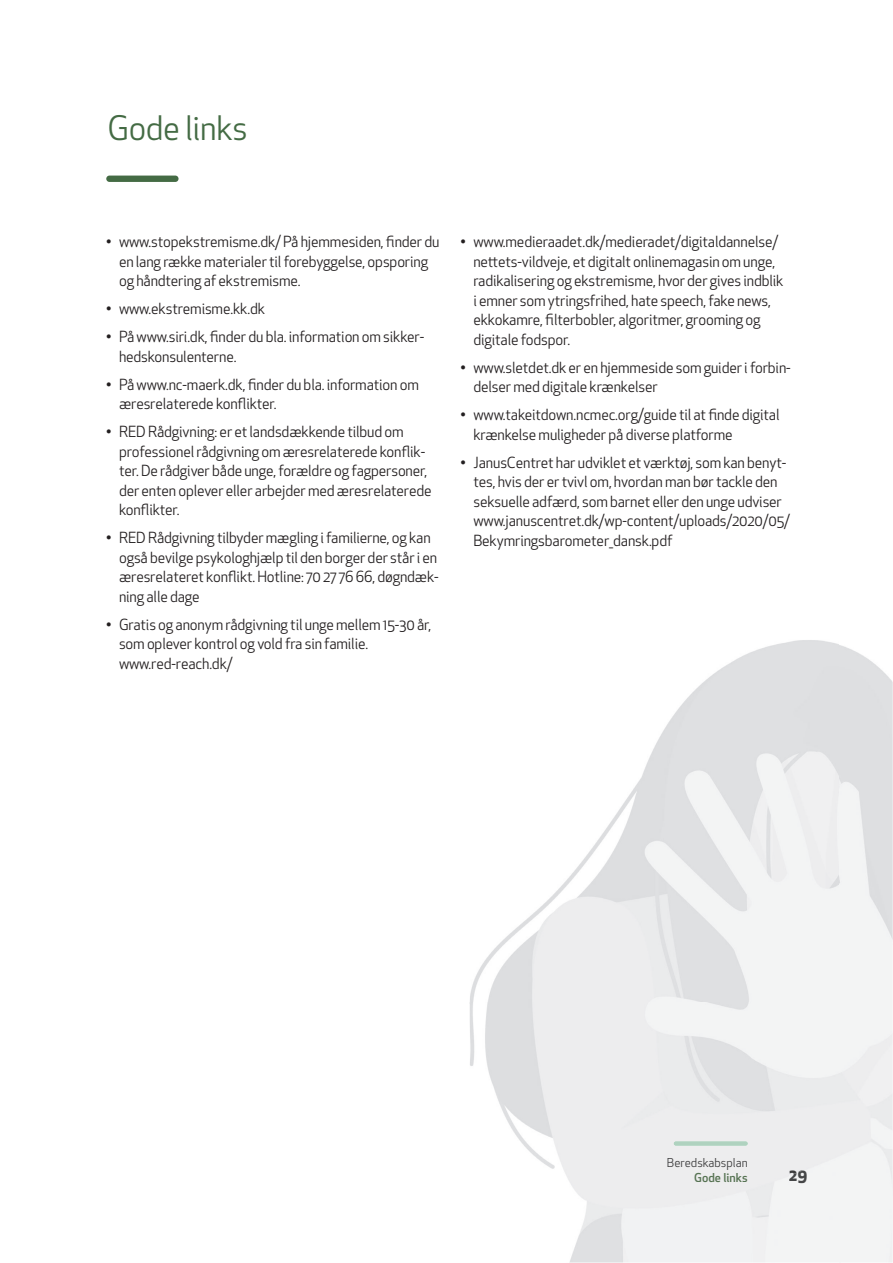
<style>
.page{position:relative;width:893px;height:1263px;background:#fff}
.page>*{position:absolute;margin:0;border:0;box-sizing:border-box;transform-origin:0 0}
.t1{font:33px "Apex New";letter-spacing:-.01em;color:#446b44}
.t2{font:700 16.5px "Apex New";color:#3d3d3e}
.t3{font:15px/19.5px "Apex New";letter-spacing:-.01em;color:#231f20}
.t4{font:12px "Apex New";color:#3d3d3e}
.t5{font:500 12px "Apex New";color:#577353}
</style>
<div class="page">
<div style="left:106px;top:176px;width:73px;height:6px;background:#446b44;border-radius:3px"></div>
<img style="left:470px;top:640px;width:423px;height:623px">
<img style="left:789px;top:1170px;width:18px;height:13px">
<img style="left:668px;top:1158px;width:79px;height:12px">
<img style="left:695px;top:1173px;width:52px;height:9px">
<img style="left:674px;top:1141px;width:74px;height:5px;border-radius:2px">
<h1 class="t1" style="left:107px;top:114px;width:142px">Gode links</h1>
<p class="t3" style="left:119px;top:234px;width:322px;text-indent:-13px">• www.stopekstremisme.dk/ På hjemmesiden, finder du en lang række materialer til forebyggelse, opsporing og håndtering af ekstremisme.</p>
<p class="t3" style="left:106px;top:301px;width:160px">• www.ekstremisme.kk.dk</p>
<p class="t3" style="left:119px;top:329px;width:307px;text-indent:-13px">• På www.siri.dk, finder du bla. information om sikker&shy;hedskonsulenterne.</p>
<p class="t3" style="left:119px;top:376px;width:301px;text-indent:-13px">• På www.nc-maerk.dk, finder du bla. information om æresrelaterede konflikter.</p>
<p class="t3" style="left:119px;top:424px;width:314px;text-indent:-13px">• RED Rådgivning: er et landsdækkende tilbud om professionel rådgivning om æresrelaterede konflik&shy;ter. De rådgiver både unge, forældre og fagpersoner, der enten oplever eller arbejder med æresrelaterede konflikter.</p>
<p class="t3" style="left:119px;top:529px;width:321px;text-indent:-13px">• RED Rådgivning tilbyder mægling i familierne, og kan også bevilge psykologhjælp til den borger der står i en æresrelateret konflikt. Hotline: 70 27 76 66, døgndæk&shy;ning alle dage</p>
<p class="t3" style="left:119px;top:616px;width:314px;text-indent:-13px">• Gratis og anonym rådgivning til unge mellem 15-30 år, som oplever kontrol og vold fra sin familie. www.red-reach.dk/</p>
<p class="t3" style="left:473px;top:234px;width:312px;text-indent:-13px">• www.medieraadet.dk/medieradet/digitaldannelse/ nettets-vildveje, et digitalt onlinemagasin om unge, radikalisering og ekstremisme, hvor der gives indblik i emner som ytringsfrihed, hate speech, fake news, ekkokamre, filterbobler, algoritmer, grooming og digitale fodspor.</p>
<p class="t3" style="left:473px;top:359px;width:319px;text-indent:-13px">• www.sletdet.dk er en hjemmeside som guider i forbin&shy;delser med digitale krænkelser</p>
<p class="t3" style="left:473px;top:407px;width:308px;text-indent:-13px">• www.takeitdown.ncmec.org/guide til at finde digital krænkelse muligheder på diverse platforme</p>
<p class="t3" style="left:473px;top:454px;width:318px;text-indent:-13px">• JanusCentret har udviklet et værktøj, som kan benyt&shy;tes, hvis der er tvivl om, hvordan man bør tackle den seksuelle adfærd, som barnet eller den unge udviser www.januscentret.dk/wp-content/uploads/2020/05/ Bekymringsbarometer_dansk.pdf</p>
<p class="t4" style="left:667px;top:1158px;width:82px">Beredskabsplan</p>
<p class="t5" style="left:694px;top:1172px;width:55px">Gode links</p>
<p class="t2" style="left:788px;top:1168px;width:21px">29</p>
</div>
